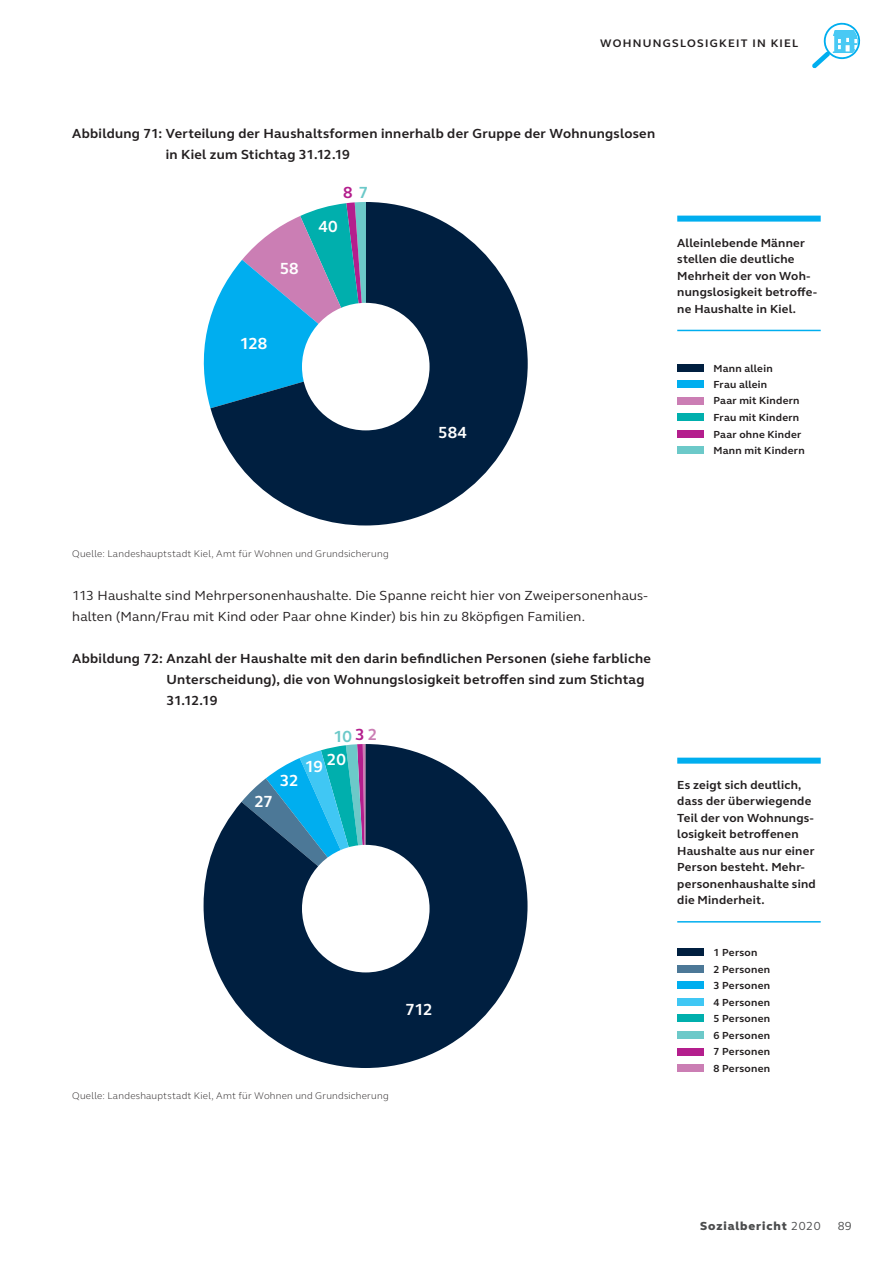
<style>
.page{position:relative;width:893px;height:1263px;background:#fff}
.page>*{position:absolute;margin:0;border:0;box-sizing:border-box;transform-origin:0 0}
.t1{font:700 16.5px "FS Elliot";letter-spacing:-.015em;color:#fff}
.t2{font:700 16.5px "FS Elliot";color:#b41e8d}
.t3{font:700 16.5px "FS Elliot";color:#6cc9c9}
.t4{font:700 13.5px/21px "FS Elliot";letter-spacing:.02em;color:#231f20}
.t5{font:13.5px/21px "FS Elliot";letter-spacing:.015em;color:#231f20}
.t6{font:700 12px/16.5px "FS Elliot";letter-spacing:.02em;color:#231f20}
.t7{font:800 12px "FS Elliot";letter-spacing:.075em;color:#4b4c4d}
.t8{font:12px "FS Elliot";color:#4b4c4d}
.t9{font:700 11.25px "FS Elliot";letter-spacing:.11em;color:#231f20}
.t10{font:700 10.5px "FS Elliot";letter-spacing:.025em;color:#231f20}
.t11{font:300 9.9px "FS Elliot";letter-spacing:.025em;color:#231f20}
.s1{color:#6cc9c9}
.s2{color:#cb7eb4}
.s3{font-weight:400}
</style>
<div class="page">
<svg style="left:203px;top:319px;width:7px;height:88px"></svg>
<svg style="left:210px;top:202px;width:318px;height:323px;fill:#001f40"></svg>
<div style="left:302px;top:303px;width:128px;height:127px;background:#fff;border-radius:50%"></div>
<div style="left:677px;top:364px;width:26px;height:8px;background:#001f40"></div>
<div style="left:677px;top:414px;width:26px;height:7px;background:#00afad"></div>
<div style="left:677px;top:380px;width:26px;height:8px;background:#00aeef"></div>
<div style="left:677px;top:430px;width:26px;height:8px;background:#b41e8d"></div>
<div style="left:677px;top:397px;width:26px;height:7px;background:#cb7eb4"></div>
<div style="left:677px;top:446px;width:26px;height:8px;background:#6cc9c9"></div>
<div style="left:677px;top:216px;width:144px;height:6px;background:#00aeef"></div>
<hr style="left:677px;top:330px;width:144px;height:1px;background:#00aeef">
<svg style="left:204px;top:744px;width:323px;height:324px;fill:#001f40"></svg>
<div style="left:302px;top:845px;width:128px;height:127px;background:#fff;border-radius:50%"></div>
<div style="left:677px;top:948px;width:26px;height:8px;background:#001f40"></div>
<div style="left:677px;top:998px;width:26px;height:8px;background:#40c7f4"></div>
<div style="left:677px;top:965px;width:26px;height:8px;background:#4c7897"></div>
<div style="left:677px;top:1014px;width:26px;height:8px;background:#00afad"></div>
<div style="left:677px;top:1048px;width:26px;height:7px;background:#b41e8d"></div>
<div style="left:677px;top:981px;width:26px;height:8px;background:#00aeef"></div>
<div style="left:677px;top:1031px;width:26px;height:8px;background:#6cc9c9"></div>
<div style="left:677px;top:1064px;width:26px;height:8px;background:#cb7eb4"></div>
<div style="left:677px;top:758px;width:144px;height:6px;background:#00aeef"></div>
<hr style="left:677px;top:921px;width:144px;height:1px;background:#00aeef">
<svg style="left:812px;top:22px;width:49px;height:46px"></svg>
<p class="t9" style="left:600px;top:36px;width:200px">WOHNUNGSLOSIGKEIT IN KIEL</p>
<p class="t4" style="left:166px;top:123px;width:491px;text-indent:-94px">Abbildung 71: Verteilung der Haushaltsformen innerhalb der Gruppe der Wohnungslosen in Kiel zum Stichtag 31.12.19</p>
<h1 class="t2" style="left:343px;top:181px;width:27px">8 <span class="s1">7</span></h1>
<h1 class="t1" style="left:280px;top:257px;width:20px">58</h1>
<h1 class="t1" style="left:319px;top:215px;width:21px">40</h1>
<h1 class="t1" style="left:240px;top:333px;width:29px">128</h1>
<h1 class="t1" style="left:438px;top:421px;width:30px">584</h1>
<p class="t6" style="left:677px;top:234px;width:141px">Alleinlebende Männer stellen die deutliche<br>Mehrheit der von Woh&shy;nungslosigkeit betroffe&shy;ne Haushalte in Kiel.</p>
<p class="t10" style="left:713px;top:361px;width:61px">Mann allein</p>
<p class="t10" style="left:713px;top:377px;width:55px">Frau allein</p>
<p class="t10" style="left:713px;top:394px;width:88px">Paar mit Kindern</p>
<p class="t10" style="left:713px;top:411px;width:87px">Frau mit Kindern</p>
<p class="t10" style="left:713px;top:427px;width:89px">Paar ohne Kinder</p>
<p class="t10" style="left:713px;top:443px;width:93px">Mann mit Kindern</p>
<p class="t11" style="left:72px;top:547px;width:318px">Quelle: Landeshauptstadt Kiel, Amt für Wohnen und Grundsicherung</p>
<p class="t5" style="left:72px;top:585px;width:577px">113 Haushalte sind Mehrpersonenhaushalte. Die Spanne reicht hier von Zweipersonenhaus&shy;halten (Mann/Frau mit Kind oder Paar ohne Kinder) bis hin zu 8köpfigen Familien.</p>
<p class="t4" style="left:167px;top:648px;width:486px;text-indent:-94px">Abbildung 72: Anzahl der Haushalte mit den darin befindlichen Personen (siehe farbliche<br>Unterscheidung), die von Wohnungslosigkeit betroffen sind zum Stichtag<br>31.12.19</p>
<h1 class="t2" style="left:355px;top:723px;width:24px">3<span class="s2">2</span></h1>
<h1 class="t3" style="left:333px;top:725px;width:20px">10</h1>
<h1 class="t1" style="left:254px;top:791px;width:20px">27</h1>
<h1 class="t1" style="left:280px;top:770px;width:20px">32</h1>
<h1 class="t1" style="left:305px;top:752px;width:43px">19 20</h1>
<h1 class="t1" style="left:406px;top:998px;width:29px">712</h1>
<p class="t11" style="left:72px;top:1089px;width:318px">Quelle: Landeshauptstadt Kiel, Amt für Wohnen und Grundsicherung</p>
<p class="t6" style="left:677px;top:776px;width:140px">Es zeigt sich deutlich, dass der überwiegende<br>Teil der von Wohnungs&shy;losigkeit betroffenen<br>Haushalte aus nur einer<br>Person besteht. Mehr&shy;personenhaushalte sind die Minderheit.</p>
<p class="t10" style="left:713px;top:945px;width:45px">1 Person</p>
<p class="t10" style="left:713px;top:962px;width:58px">2 Personen</p>
<p class="t10" style="left:713px;top:978px;width:58px">3 Personen</p>
<p class="t10" style="left:713px;top:995px;width:58px">4 Personen</p>
<p class="t10" style="left:713px;top:1011px;width:58px">5 Personen</p>
<p class="t10" style="left:713px;top:1045px;width:58px">7 Personen</p>
<p class="t10" style="left:713px;top:1028px;width:58px">6 Personen</p>
<p class="t10" style="left:713px;top:1061px;width:58px">8 Personen</p>
<p class="t7" style="left:700px;top:1218px;width:122px">Sozialbericht <span class="s3">2020</span></p>
<p class="t8" style="left:838px;top:1217px;width:15px">89</p>
</div>
